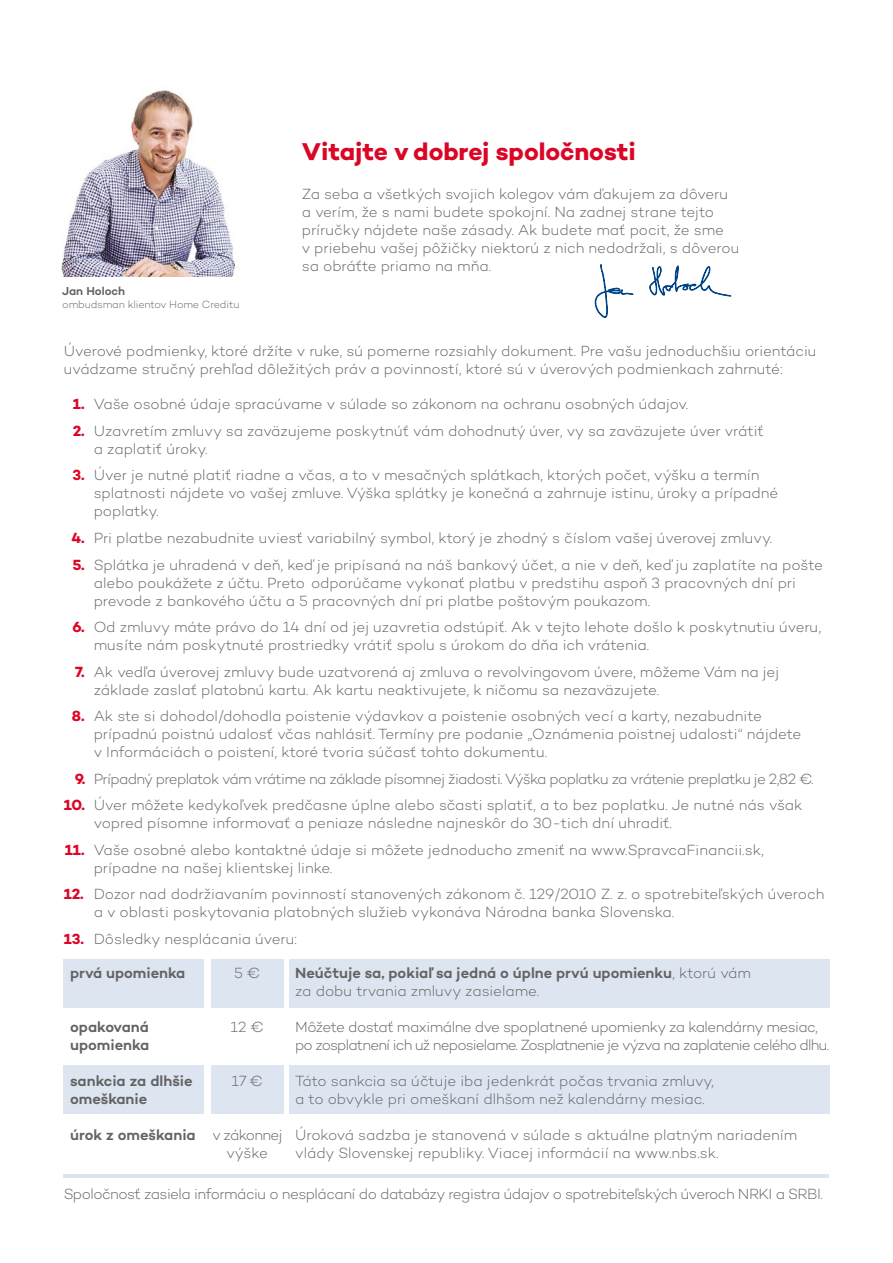
<style>
.page{position:relative;width:893px;height:1263px;background:#fff}
.page>*{position:absolute;margin:0;border:0;box-sizing:border-box;transform-origin:0 0}
.t1{font:700 24.75px "Campton";letter-spacing:-.005em;color:#db0626}
.t2{font:300 15px/18px "Campton";letter-spacing:-.01em;color:#646363}
.t3{font:300 15px "Campton";letter-spacing:-.035em;color:#646363}
.t4{font:600 15px/18px "Campton";color:#646363}
.t5{font:300 15px "Campton";letter-spacing:-.045em;color:#646363}
.t6{font:300 15px "Campton";letter-spacing:-.055em;color:#646363}
.t7{font:600 11.7px "Campton";letter-spacing:-.005em;color:#646363}
.t8{font:300 10.65px "Campton";letter-spacing:-.01em;color:#646363}
.s1{font-weight:700;color:#db0626}
.s2{font-weight:300}
.s3{font-weight:600}
</style>
<div class="page">
<img style="left:61px;top:90px;width:175px;height:186px">
<svg style="left:595px;top:264px;width:136px;height:54px"></svg>
<div style="left:289px;top:959px;width:540px;height:49px;background:#dde5f1"></div>
<hr style="left:64px;top:1174px;width:765px;height:3px;background:#dde5f1">
<div style="left:211px;top:959px;width:72px;height:49px;background:#dde5f1"></div>
<div style="left:64px;top:959px;width:140px;height:49px;background:#dde5f1"></div>
<div style="left:289px;top:1065px;width:540px;height:49px;background:#dde5f1"></div>
<div style="left:211px;top:1065px;width:72px;height:49px;background:#dde5f1"></div>
<div style="left:64px;top:1065px;width:140px;height:49px;background:#dde5f1"></div>
<p class="t7" style="left:62px;top:284px;width:65px">Jan Holoch</p>
<p class="t8" style="left:62px;top:298px;width:179px">ombudsman klientov Home Creditu</p>
<h1 class="t1" style="left:302px;top:136px;width:335px">Vitajte v dobrej spoločnosti</h1>
<p class="t2" style="left:302px;top:185px;width:439px">Za seba a všetkých svojich kolegov vám ďakujem za dôveru a verím, že s nami budete spokojní. Na zadnej strane tejto príručky nájdete naše zásady. Ak budete mať pocit, že sme<br>v priebehu vašej pôžičky niektorú z nich nedodržali, s dôverou sa obráťte priamo na mňa.</p>
<p class="t2" style="left:64px;top:342px;width:754px">Úverové podmienky, ktoré držíte v ruke, sú pomerne rozsiahly dokument. Pre vašu jednoduchšiu orientáciu uvádzame stručný prehľad dôležitých práv a povinností, ktoré sú v úverových podmienkach zahrnuté:</p>
<p class="t2" style="left:73px;top:395px;width:617px"><span class="s1">1.</span> Vaše osobné údaje spracúvame v súlade so zákonom na ochranu osobných údajov.</p>
<p class="t2" style="left:94px;top:422px;width:672px;text-indent:-21px"><span class="s1">2.</span> Uzavretím zmluvy sa zaväzujeme poskytnúť vám dohodnutý úver, vy sa zaväzujete úver vrátiť a zaplatiť úroky.</p>
<p class="t2" style="left:94px;top:466px;width:686px;text-indent:-21px"><span class="s1">3.</span> Úver je nutné platiť riadne a včas, a to v mesačných splátkach, ktorých počet, výšku a termín splatnosti nájdete vo vašej zmluve. Výška splátky je konečná a zahrnuje istinu, úroky a prípadné poplatky.</p>
<p class="t2" style="left:71px;top:529px;width:702px"><span class="s1">4.</span> Pri platbe nezabudnite uviesť variabilný symbol, ktorý je zhodný s číslom vašej úverovej zmluvy.</p>
<p class="t2" style="left:94px;top:555px;width:731px;text-indent:-21px"><span class="s1">5.</span> Splátka je uhradená v deň, keď je pripísaná na náš bankový účet, a nie v deň, keď ju zaplatíte na pošte alebo poukážete z účtu. Preto odporúčame vykonať platbu v predstihu aspoň 3 pracovných dní pri prevode z bankového účtu a 5 pracovných dní pri platbe poštovým poukazom.</p>
<p class="t2" style="left:94px;top:618px;width:729px;text-indent:-21px"><span class="s1">6.</span> Od zmluvy máte právo do 14 dní od jej uzavretia odstúpiť. Ak v tejto lehote došlo k poskytnutiu úveru, musíte nám poskytnuté prostriedky vrátiť spolu s úrokom do dňa ich vrátenia.</p>
<p class="t2" style="left:94px;top:662px;width:687px;text-indent:-19px"><span class="s1">7.</span> Ak vedľa úverovej zmluvy bude uzatvorená aj zmluva o revolvingovom úvere, môžeme Vám na jej základe zaslať platobnú kartu. Ak kartu neaktivujete, k ničomu sa nezaväzujete.</p>
<p class="t2" style="left:94px;top:707px;width:709px;text-indent:-22px"><span class="s1">8.</span> Ak ste si dohodol/dohodla poistenie výdavkov a poistenie osobných vecí a karty, nezabudnite prípadnú poistnú udalosť včas nahlásiť. Termíny pre podanie „Oznámenia poistnej udalosti“ nájdete v Informáciách o poistení, ktoré tvoria súčasť tohto dokumentu.</p>
<p class="t5" style="left:75px;top:769px;width:740px"><span class="s1">9.</span> Prípadný preplatok vám vrátime na základe písomnej žiadosti. Výška poplatku za vrátenie preplatku je 2,82 €.</p>
<p class="t2" style="left:94px;top:796px;width:710px;text-indent:-30px"><span class="s1">10.</span> Úver môžete kedykoľvek predčasne úplne alebo sčasti splatiť, a to bez poplatku. Je nutné nás však vopred písomne informovať a peniaze následne najneskôr do 30-tich dní uhradiť.</p>
<p class="t2" style="left:94px;top:840px;width:672px;text-indent:-29px"><span class="s1">11.</span> Vaše osobné alebo kontaktné údaje si môžete jednoducho zmeniť na www.SpravcaFinancii.sk, prípadne na našej klientskej linke.</p>
<p class="t2" style="left:94px;top:885px;width:732px;text-indent:-30px"><span class="s1">12.</span> Dozor nad dodržiavaním povinností stanovených zákonom č. 129/2010 Z. z. o spotrebiteľských úveroch a v oblasti poskytovania platobných služieb vykonáva Národna banka Slovenska.</p>
<p class="t2" style="left:64px;top:929px;width:235px"><span class="s1">13.</span> Dôsledky nesplácania úveru:</p>
<p class="t4" style="left:70px;top:964px;width:117px">prvá upomienka</p>
<p class="t2" style="left:234px;top:964px;width:28px">5 €</p>
<p class="t4" style="left:295px;top:964px;width:457px">Neúčtuje sa, pokiaľ sa jedná o úplne prvú upomienku<span class="s2">, ktorú vám za dobu trvania zmluvy zasielame.</span></p>
<p class="t4" style="left:70px;top:1018px;width:80px">opakovaná</p>
<p class="t2" style="left:230px;top:1018px;width:35px">12 €</p>
<p class="t3" style="left:295px;top:1018px;width:524px">Môžete dostať maximálne dve spoplatnené upomienky za kalendárny mesiac,</p>
<p class="t4" style="left:70px;top:1036px;width:81px">upomienka</p>
<p class="t6" style="left:295px;top:1036px;width:535px">po zosplatnení ich už neposielame. Zosplatnenie je výzva na zaplatenie celého dlhu.</p>
<p class="t4" style="left:70px;top:1072px;width:124px">sankcia za dlhšie</p>
<p class="t2" style="left:232px;top:1072px;width:33px">17 €</p>
<p class="t2" style="left:295px;top:1072px;width:420px">Táto sankcia sa účtuje iba jedenkrát počas trvania zmluvy,</p>
<p class="t4" style="left:70px;top:1090px;width:79px">omeškanie</p>
<p class="t2" style="left:295px;top:1090px;width:411px">a to obvykle pri omeškaní dlhšom než kalendárny mesiac.</p>
<p class="t2" style="left:226px;top:1126px;width:572px;text-indent:-156px"><span class="s3">úrok z omeškania</span> v zákonnej Úroková sadzba je stanovená v súlade s aktuálne platným nariadením výške</p>
<p class="t2" style="left:295px;top:1144px;width:425px">vlády Slovenskej republiky. Viacej informácií na www.nbs.sk.</p>
<p class="t3" style="left:64px;top:1184px;width:761px">Spoločnosť zasiela informáciu o nesplácaní do databázy registra údajov o spotrebiteľských úveroch NRKI a SRBI.</p>
</div>
